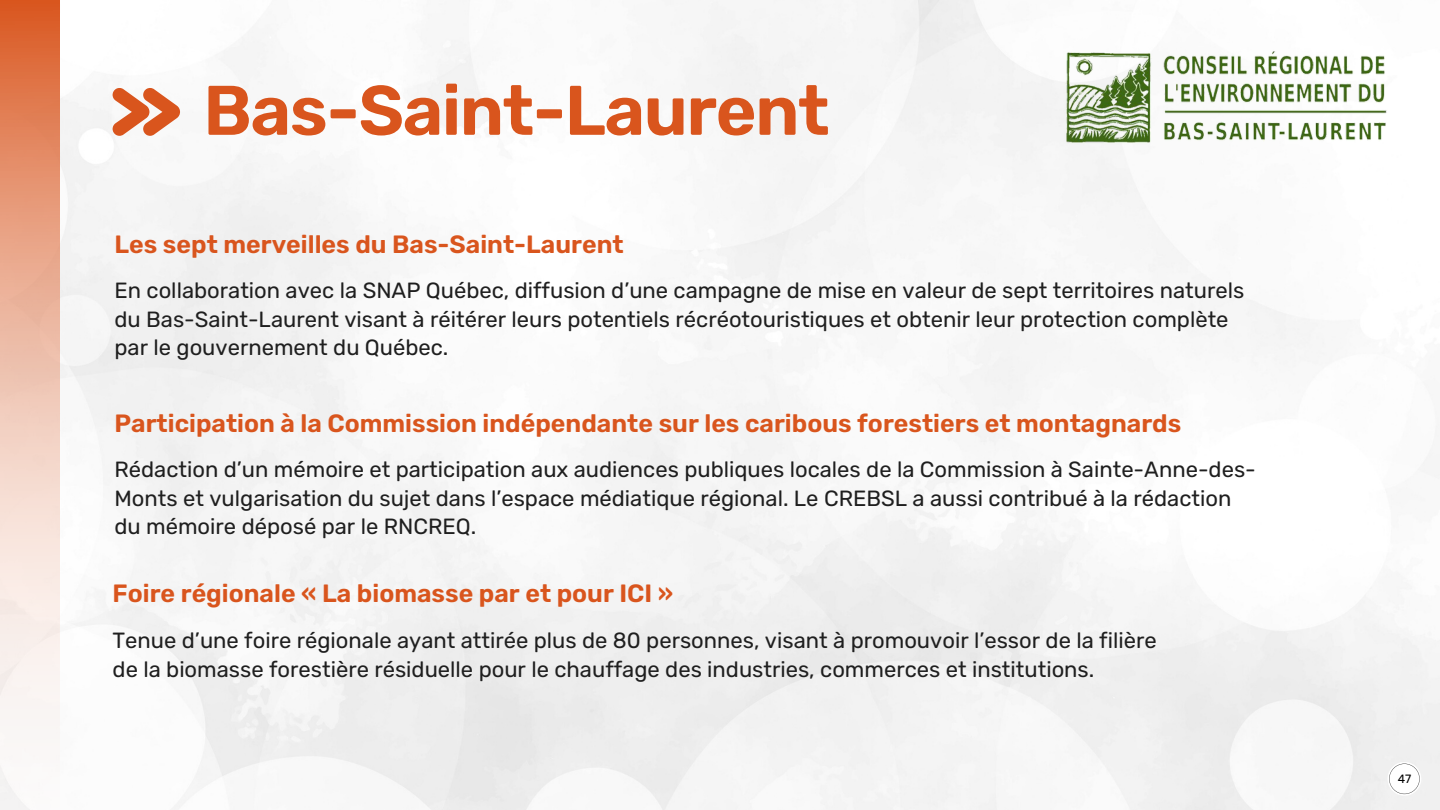
<style>
.page{position:relative;width:1440px;height:810px;background:#fff}
.page>*{position:absolute;margin:0;border:0;box-sizing:border-box;transform-origin:0 0}
.t1{font:600 70px "Rubik";letter-spacing:-.02em;color:#d9551d}
.t2{font:600 25px "Rubik";color:#d9551d}
.t3{font:22px/28.5px "Rubik";color:#1f1f1f}
.t4{font:12px "Rubik";color:#000}
</style>
<div class="page">
<svg style="left:113px;top:87px;width:67px;height:50px"></svg>
<svg style="left:0;top:0;width:60px;height:810px"></svg>
<img style="left:1057px;top:43px;width:339px;height:111px">
<svg style="left:1388px;top:762px;width:33px;height:34px"></svg>
<p class="t1" style="left:203px;top:69px;width:628px">Bas-Saint-Laurent</p>
<p class="t2" style="left:115px;top:229px;width:511px">Les sept merveilles du Bas-Saint-Laurent</p>
<p class="t3" style="left:115px;top:276px;width:1131px">En collaboration avec la SNAP Québec, diffusion d’une campagne de mise en valeur de sept territoires naturels du Bas-Saint-Laurent visant à réitérer leurs potentiels récréotouristiques et obtenir leur protection complète par le gouvernement du Québec.</p>
<p class="t2" style="left:115px;top:408px;width:1068px">Participation à la Commission indépendante sur les caribous forestiers et montagnards</p>
<p class="t3" style="left:115px;top:456px;width:1143px">Rédaction d’un mémoire et participation aux audiences publiques locales de la Commission à Sainte-Anne-des-<br>Monts et vulgarisation du sujet dans l’espace médiatique régional. Le CREBSL a aussi contribué à la rédaction du mémoire déposé par le RNCREQ.</p>
<p class="t2" style="left:113px;top:579px;width:562px">Foire régionale « La biomasse par et pour ICI »</p>
<p class="t3" style="left:113px;top:626px;width:1046px">Tenue d’une foire régionale ayant attirée plus de 80 personnes, visant à promouvoir l’essor de la filière de la biomasse forestière résiduelle pour le chauffage des industries, commerces et institutions.</p>
<p class="t4" style="left:1398px;top:772px;width:15px">47</p>
</div>
